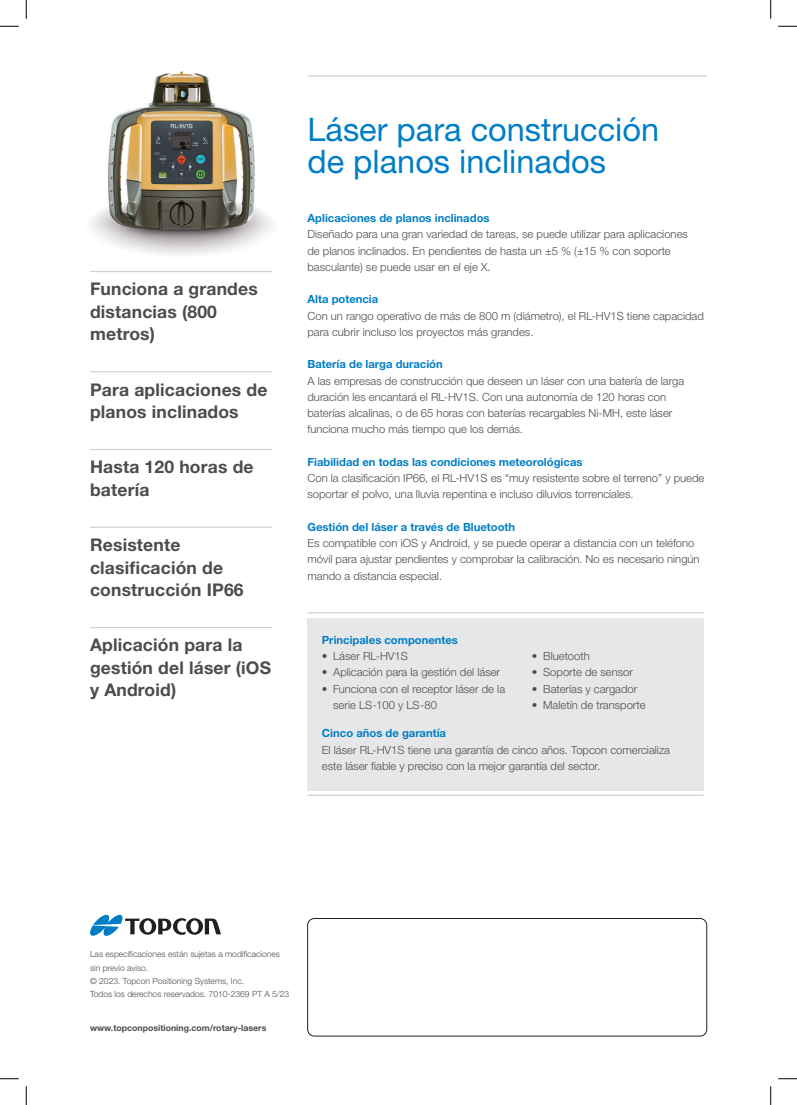
<style>
.page{position:relative;width:797px;height:1105px;background:#fff}
.page>*{position:absolute;margin:0;border:0;box-sizing:border-box;transform-origin:0 0}
.t1{font:32.5px/32.5px "Helvetica Neue LT Std";color:#007ec5}
.t2{font:700 17.5px/22.5px "Helvetica Neue LT Std";letter-spacing:.01em;color:#4b4c4d}
.t3{font:300 11.25px/16.2px "Helvetica Neue LTW1 G";color:#4b4c4d}
.t4{font:700 11.25px "Helvetica Neue LTW1 G";color:#007ec5}
.t5{font:700 8.75px "Helvetica Neue LT Std";color:#4b4c4d}
.t6{font:300 8.5px/13.4px "Helvetica Neue LT Std";color:#4b4c4d}
</style>
<div class="page">
<hr style="left:307px;top:75px;width:400px;height:1px;background:#d1d2d4">
<div style="left:307px;top:918px;width:400px;height:118px;border:1px solid #231f20;border-radius:7px"></div>
<svg style="left:90px;top:915px;width:131px;height:21px"></svg>
<hr style="left:90px;top:271px;width:182px;height:1px;background:#d1d2d4">
<hr style="left:90px;top:371px;width:182px;height:1px;background:#d1d2d4">
<hr style="left:90px;top:449px;width:182px;height:1px;background:#d1d2d4">
<hr style="left:90px;top:527px;width:182px;height:1px;background:#d1d2d4">
<hr style="left:90px;top:627px;width:182px;height:1px;background:#d1d2d4">
<div style="left:308px;top:618px;width:395px;height:172px;background:#e6e7e9"></div>
<hr style="left:307px;top:612px;width:396px;height:1px;background:#d1d2d4">
<hr style="left:307px;top:795px;width:396px;height:1px;background:#d1d2d4">
<img style="left:91px;top:71px;width:181px;height:184px">
<svg style="left:0;top:25px;width:19px;height:2px"></svg>
<svg style="left:778px;top:25px;width:19px;height:2px"></svg>
<svg style="left:0;top:1078px;width:19px;height:1px"></svg>
<svg style="left:778px;top:1078px;width:19px;height:1px"></svg>
<svg style="left:25px;top:0;width:2px;height:19px"></svg>
<svg style="left:25px;top:1086px;width:2px;height:19px"></svg>
<svg style="left:770px;top:0;width:1px;height:19px"></svg>
<svg style="left:770px;top:1086px;width:1px;height:19px"></svg>
<h2 class="t2" style="left:90px;top:277px;width:169px">Funciona a grandes distancias (800 metros)</h2>
<h2 class="t2" style="left:90px;top:378px;width:179px">Para aplicaciones de planos inclinados</h2>
<h2 class="t2" style="left:90px;top:455px;width:165px">Hasta 120 horas de batería</h2>
<h2 class="t2" style="left:90px;top:533px;width:155px">Resistente clasificación de construcción IP66</h2>
<h2 class="t2" style="left:90px;top:633px;width:182px">Aplicación para la gestión del láser (iOS y Android)</h2>
<h1 class="t1" style="left:307px;top:113px;width:353px">Láser para construcción de planos inclinados</h1>
<p class="t4" style="left:307px;top:211px;width:183px">Aplicaciones de planos inclinados</p>
<p class="t3" style="left:307px;top:226px;width:382px">Diseñado para una gran variedad de tareas, se puede utilizar para aplicaciones de planos inclinados. En pendientes de hasta un ±5 % (±15 % con soporte basculante) se puede usar en el eje X.</p>
<p class="t4" style="left:307px;top:292px;width:72px">Alta potencia</p>
<p class="t3" style="left:307px;top:307px;width:398px">Con un rango operativo de más de 800 m (diámetro), el RL-HV1S tiene capacidad para cubrir incluso los proyectos más grandes.</p>
<p class="t4" style="left:307px;top:357px;width:137px">Batería de larga duración</p>
<p class="t3" style="left:307px;top:372px;width:378px">A las empresas de construcción que deseen un láser con una batería de larga duración les encantará el RL-HV1S. Con una autonomía de 120 horas con baterías alcalinas, o de 65 horas con baterías recargables Ni-MH, este láser funciona mucho más tiempo que los demás.</p>
<p class="t4" style="left:307px;top:455px;width:276px">Fiabilidad en todas las condiciones meteorológicas</p>
<p class="t3" style="left:307px;top:470px;width:398px">Con la clasificación IP66, el RL-HV1S es “muy resistente sobre el terreno” y puede soportar el polvo, una lluvia repentina e incluso diluvios torrenciales.</p>
<p class="t4" style="left:307px;top:520px;width:209px">Gestión del láser a través de Bluetooth</p>
<p class="t3" style="left:307px;top:535px;width:393px">Es compatible con iOS y Android, y se puede operar a distancia con un teléfono móvil para ajustar pendientes y comprobar la calibración. No es necesario ningún mando a distancia especial.</p>
<p class="t4" style="left:322px;top:633px;width:137px">Principales componentes</p>
<p class="t3" style="left:322px;top:648px;width:87px">• Láser RL-HV1S</p>
<p class="t3" style="left:322px;top:664px;width:180px">• Aplicación para la gestión del láser</p>
<p class="t3" style="left:333px;top:680px;width:173px;text-indent:-11px">• Funciona con el receptor láser de la serie LS-100 y LS-80</p>
<p class="t3" style="left:532px;top:648px;width:59px">• Bluetooth</p>
<p class="t3" style="left:532px;top:664px;width:102px">• Soporte de sensor</p>
<p class="t3" style="left:532px;top:680px;width:107px">• Baterías y cargador</p>
<p class="t3" style="left:532px;top:697px;width:115px">• Maletín de transporte</p>
<p class="t4" style="left:322px;top:726px;width:125px">Cinco años de garantía</p>
<p class="t3" style="left:322px;top:741px;width:349px">El láser RL-HV1S tiene una garantía de cinco años. Topcon comercializa este láser fiable y preciso con la mejor garantía del sector.</p>
<p class="t6" style="left:90px;top:947px;width:201px">Las especificaciones están sujetas a modificaciones sin previo aviso.<br>© 2023. Topcon Positioning Systems, Inc.<br>Todos los derechos reservados. 7010-2369 PT A 5/23</p>
<p class="t5" style="left:90px;top:1022px;width:178px">www.topconpositioning.com/rotary-lasers</p>
</div>
